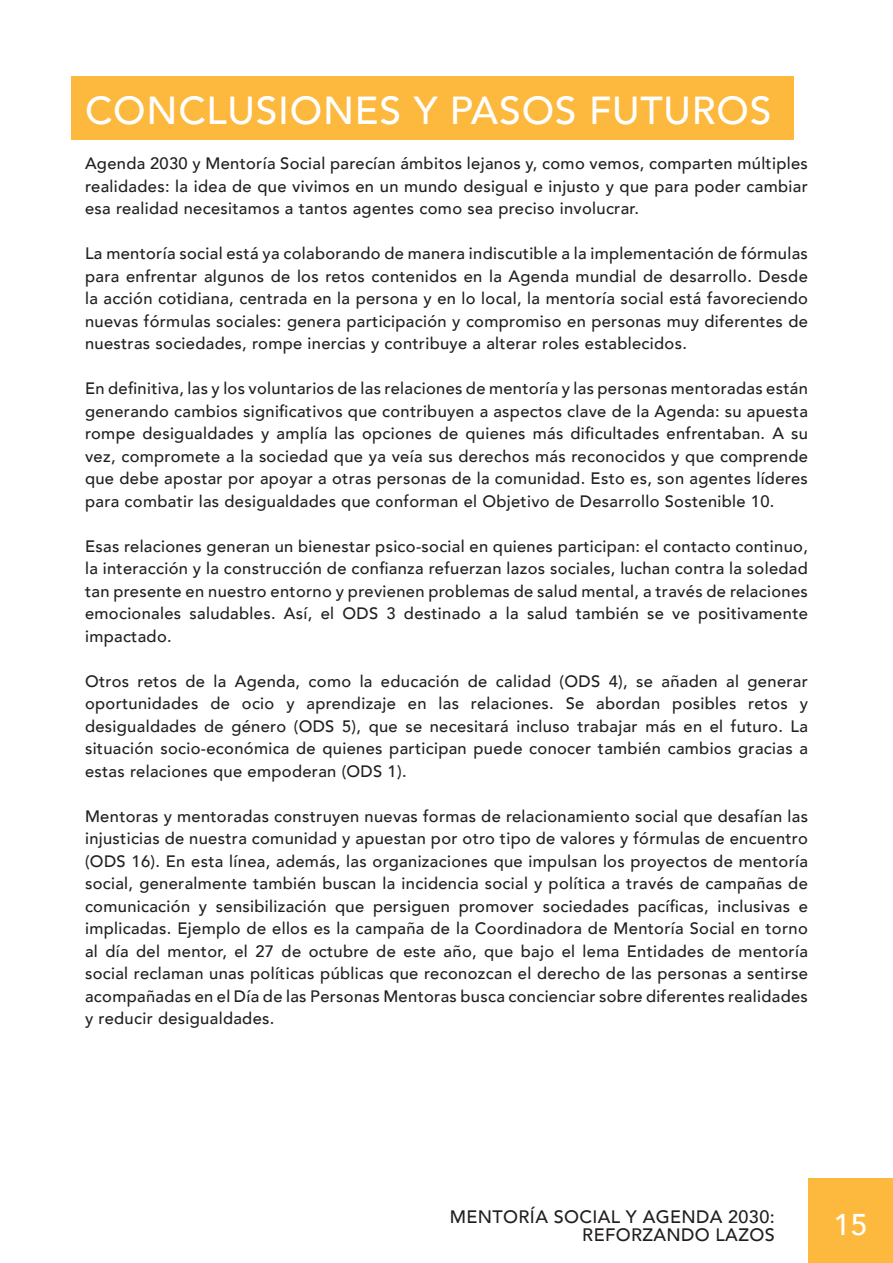
<style>
.page{position:relative;width:893px;height:1263px;background:#fff}
.page>*{position:absolute;margin:0;border:0;box-sizing:border-box;transform-origin:0 0}
.t1{font:500 39px "Avenir";letter-spacing:.02em;color:#fff}
.t2{font:500 30px "Avenir";color:#fff}
.t3{font:500 18px/18px "Avenir";letter-spacing:.02em;color:#231f20;text-align:right}
.t4{font:500 16.5px/22.5px "Avenir";letter-spacing:.02em;color:#231f20;text-align:justify}
</style>
<div class="page">
<div style="left:808px;top:1178px;width:85px;height:85px;background:#fdb93e"></div>
<div style="left:71px;top:77px;width:723px;height:63px;background:#fdb93e"></div>
<p class="t1" style="left:85px;top:77px;width:688px">CONCLUSIONES Y PASOS FUTUROS</p>
<p class="t4" style="left:85px;top:151px;width:724px">Agenda 2030 y Mentoría Social parecían ámbitos lejanos y, como vemos, comparten múltiples realidades: la idea de que vivimos en un mundo desigual e injusto y que para poder cambiar esa realidad necesitamos a tantos agentes como sea preciso involucrar.</p>
<p class="t4" style="left:85px;top:241px;width:724px">La mentoría social está ya colaborando de manera indiscutible a la implementación de fórmulas para enfrentar algunos de los retos contenidos en la Agenda mundial de desarrollo. Desde la acción cotidiana, centrada en la persona y en lo local, la mentoría social está favoreciendo nuevas fórmulas sociales: genera participación y compromiso en personas muy diferentes de nuestras sociedades, rompe inercias y contribuye a alterar roles establecidos.</p>
<p class="t4" style="left:85px;top:376px;width:724px">En definitiva, las y los voluntarios de las relaciones de mentoría y las personas mentoradas están generando cambios significativos que contribuyen a aspectos clave de la Agenda: su apuesta rompe desigualdades y amplía las opciones de quienes más dificultades enfrentaban. A su vez, compromete a la sociedad que ya veía sus derechos más reconocidos y que comprende que debe apostar por apoyar a otras personas de la comunidad. Esto es, son agentes líderes para combatir las desigualdades que conforman el Objetivo de Desarrollo Sostenible 10.</p>
<p class="t4" style="left:85px;top:534px;width:724px">Esas relaciones generan un bienestar psico-social en quienes participan: el contacto continuo, la interacción y la construcción de confianza refuerzan lazos sociales, luchan contra la soledad tan presente en nuestro entorno y previenen problemas de salud mental, a través de relaciones emocionales saludables. Así, el ODS 3 destinado a la salud también se ve positivamente impactado.</p>
<p class="t4" style="left:85px;top:669px;width:724px">Otros retos de la Agenda, como la educación de calidad (ODS 4), se añaden al generar oportunidades de ocio y aprendizaje en las relaciones. Se abordan posibles retos y desigualdades de género (ODS 5), que se necesitará incluso trabajar más en el futuro. La situación socio-económica de quienes participan puede conocer también cambios gracias a estas relaciones que empoderan (ODS 1).</p>
<p class="t4" style="left:85px;top:804px;width:724px">Mentoras y mentoradas construyen nuevas formas de relacionamiento social que desafían las injusticias de nuestra comunidad y apuestan por otro tipo de valores y fórmulas de encuentro (ODS 16). En esta línea, además, las organizaciones que impulsan los proyectos de mentoría social, generalmente también buscan la incidencia social y política a través de campañas de comunicación y sensibilización que persiguen promover sociedades pacíficas, inclusivas e implicadas. Ejemplo de ellos es la campaña de la Coordinadora de Mentoría Social en torno al día del mentor, el 27 de octubre de este año, que bajo el lema Entidades de mentoría social reclaman unas políticas públicas que reconozcan el derecho de las personas a sentirse acompañadas en el Día de las Personas Mentoras busca concienciar sobre diferentes realidades y reducir desigualdades.</p>
<p class="t3" style="left:450px;top:1206px;width:326px">MENTORÍA SOCIAL Y AGENDA 2030:<br>REFORZANDO LAZOS</p>
<h2 class="t2" style="left:833px;top:1198px;width:35px">15</h2>
</div>
